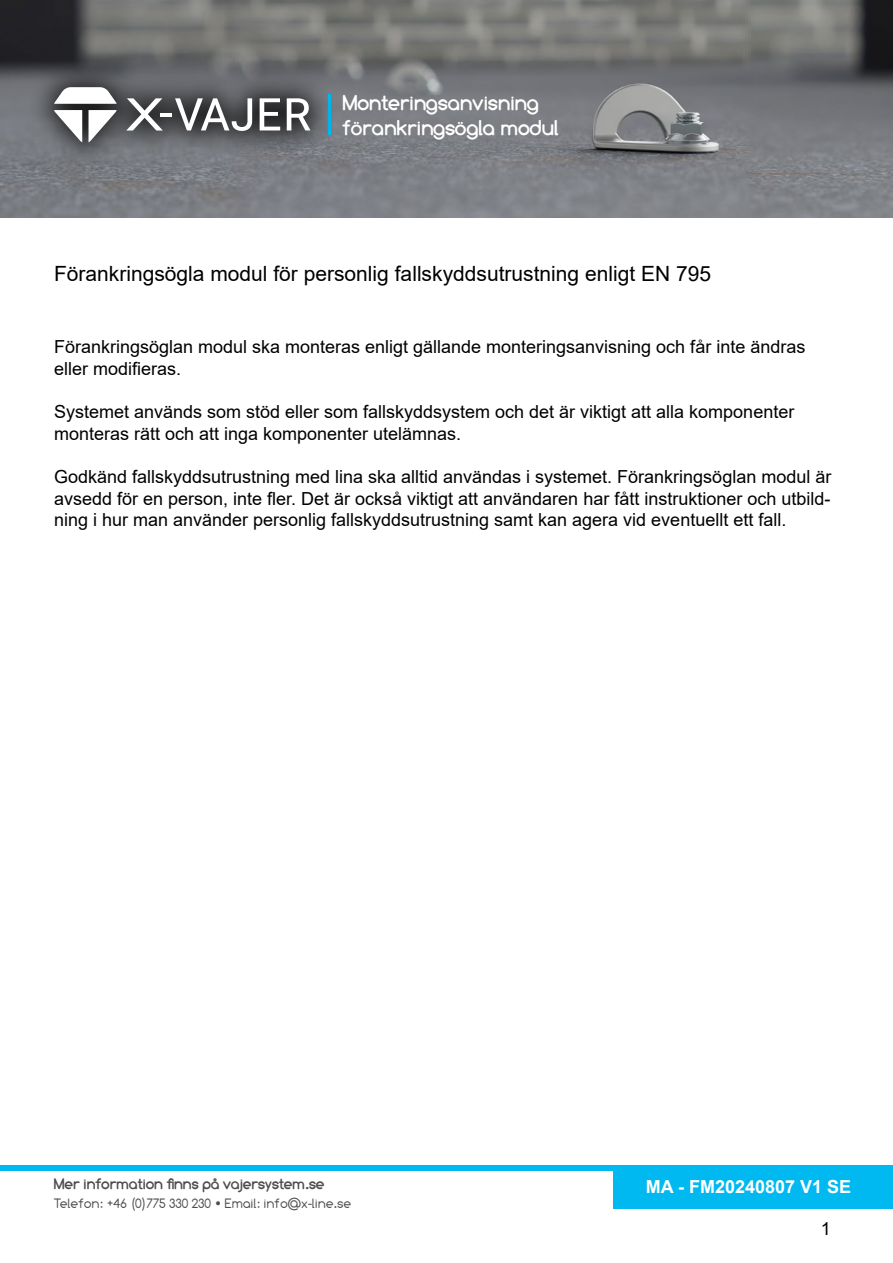
<style>
.page{position:relative;width:893px;height:1263px;background:#fff}
.page>*{position:absolute;margin:0;border:0;box-sizing:border-box;transform-origin:0 0}
.t1{font:21px "Arial";color:#000}
.t2{font:700 21px/25.2px "Comfortaa";color:#fff}
.t3{font:18px/21.6px "Arial";color:#000}
.t4{font:700 18px "Arial";color:#fff}
.t5{font:700 15px "Comfortaa";color:#4d4d4f}
.t6{font:13.5px "Comfortaa";color:#4d4d4f}
</style>
<div class="page">
<div style="left:613px;top:1165px;width:280px;height:43px;background:#00b9f1"></div>
<div style="left:0;top:1165px;width:884px;height:5px;background:#00b9f1"></div>
<img style="left:0;top:0;width:893px;height:218px">
<img style="left:161px;top:0;width:680px;height:218px">
<div style="left:28px;top:60px;width:308px;height:109px;background:#000;opacity:.75"></div>
<svg style="left:260px;top:98px;width:20px;height:32px"></svg>
<svg style="left:287px;top:98px;width:23px;height:32px"></svg>
<svg style="left:54px;top:62px;width:198px;height:80px"></svg>
<p class="t2" style="left:342px;top:90px;width:218px">Monteringsanvisning förankringsögla modul</p>
<p class="t1" style="left:54px;top:259px;width:659px">Förankringsögla modul för personlig fallskyddsutrustning enligt EN 795</p>
<p class="t3" style="left:54px;top:336px;width:753px">Förankringsöglan modul ska monteras enligt gällande monteringsanvisning och får inte ändras eller modifieras.</p>
<p class="t3" style="left:54px;top:401px;width:742px">Systemet används som stöd eller som fallskyddsystem och det är viktigt att alla komponenter monteras rätt och att inga komponenter utelämnas.</p>
<p class="t3" style="left:54px;top:466px;width:779px;text-align:justify">Godkänd fallskyddsutrustning med lina ska alltid användas i systemet. Förankringsöglan modul är avsedd för en person, inte fler. Det är också viktigt att användaren har fått instruktioner och utbild&shy;ning i hur man använder personlig fallskyddsutrustning samt kan agera vid eventuellt ett fall.</p>
<p class="t5" style="left:54px;top:1175px;width:272px">Mer information finns på vajersystem.se</p>
<p class="t6" style="left:54px;top:1196px;width:299px">Telefon: +46 (0)775 330 230 • Email: info@x-line.se</p>
<p class="t4" style="left:646px;top:1174px;width:207px">MA - FM20240807 V1 SE</p>
<p class="t3" style="left:821px;top:1217px;width:12px">1</p>
</div>
